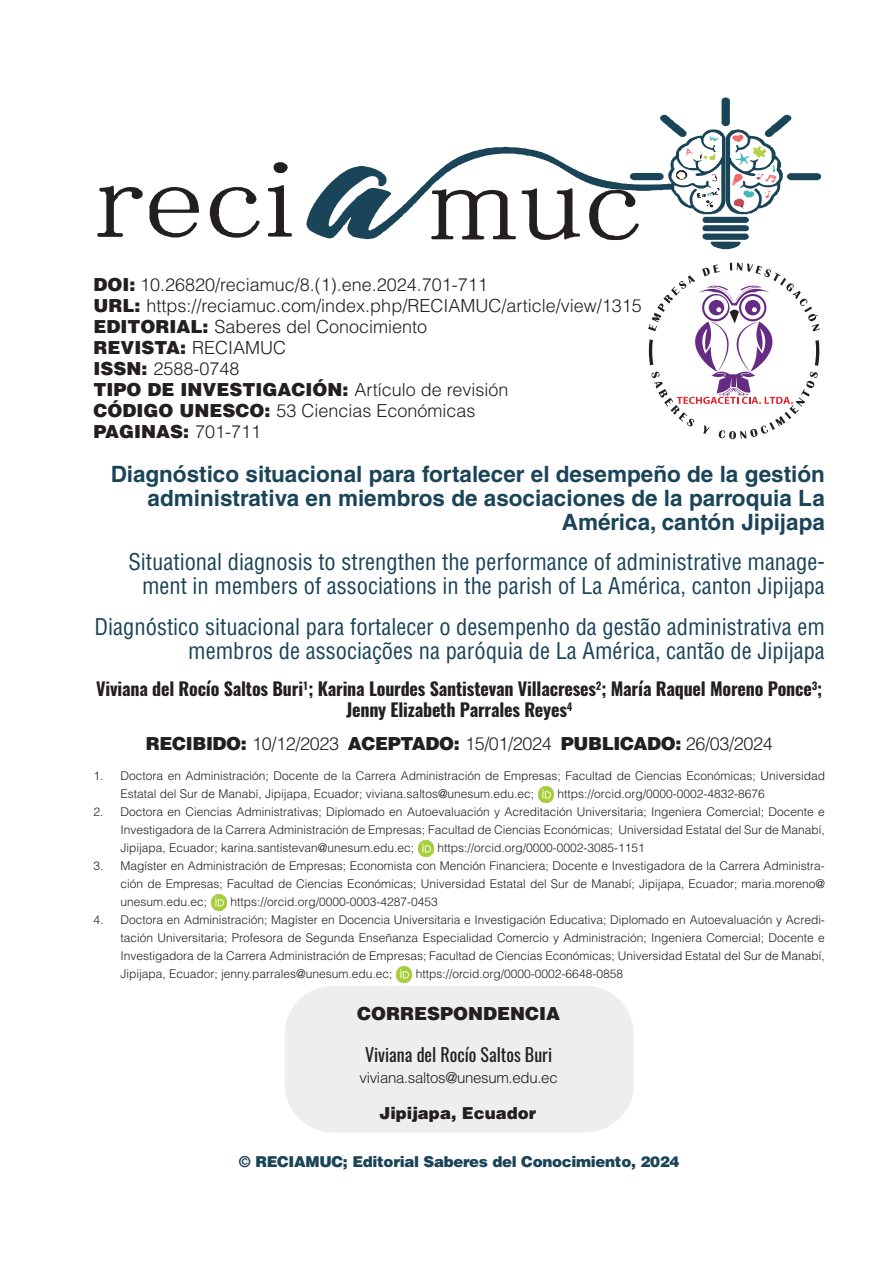
<style>
.page{position:relative;width:893px;height:1263px;background:#fff}
.page>*{position:absolute;margin:0;border:0;box-sizing:border-box;transform-origin:0 0}
.t1{font:condensed 22.5px/24px "Helvetica LT Std";color:#1a4458;text-align:right}
.t2{font:700 22.5px/24px "Helvetica LT Std";color:#1a4458;text-align:right}
.t3{font:300 18px "Helvetica LT Std";color:#231f20}
.t4{font:700 18px/21px "Oswald";letter-spacing:-.01em;color:#231f20;text-align:center}
.t5{font:900 18px "Helvetica LT Std";color:#231f20}
.t6{font:300 18px "Helvetica LT Std";letter-spacing:-.02em;color:#231f20}
.t7{font:18px "Oswald";color:#231f20}
.t8{font:900 16.5px "Helvetica LT Std";color:#231f20}
.t9{font:900 15px "Helvetica LT Std";letter-spacing:-.02em;color:#1a4458}
.t10{font:300 15px "Helvetica LT Std";letter-spacing:-.02em;color:#231f20}
.t11{font:300 12px/18px "Helvetica LT Std";color:#231f20;text-align:justify}
.s1{font-weight:900}
.s2{font-weight:300}
</style>
<div class="page">
<svg style="left:306px;top:146px;width:283px;height:93px"></svg>
<svg style="left:431px;top:189px;width:85px;height:50px"></svg>
<svg style="left:522px;top:188px;width:58px;height:52px"></svg>
<svg style="left:589px;top:98px;width:232px;height:152px"></svg>
<svg style="left:210px;top:187px;width:50px;height:51px"></svg>
<svg style="left:97px;top:186px;width:46px;height:51px"></svg>
<svg style="left:268px;top:185px;width:24px;height:52px"></svg>
<svg style="left:274px;top:162px;width:14px;height:11px"></svg>
<svg style="left:150px;top:187px;width:49px;height:51px"></svg>
<img style="left:538px;top:786px;width:16px;height:16px">
<img style="left:418px;top:840px;width:16px;height:16px">
<img style="left:211px;top:894px;width:16px;height:16px">
<img style="left:396px;top:966px;width:16px;height:16px">
<div style="left:285px;top:986px;width:349px;height:146px;background:#edeeed;border-radius:49px"></div>
<svg style="left:648px;top:263px;width:172px;height:176px"></svg>
<p class="t3" style="left:94px;top:274px;width:396px"><span class="s1">DOI:</span> 10.26820/reciamuc/8.(1).ene.2024.701-711</p>
<p class="t3" style="left:94px;top:295px;width:550px"><span class="s1">URL:</span> https://reciamuc.com/index.php/RECIAMUC/article/view/1315</p>
<p class="t3" style="left:94px;top:316px;width:335px"><span class="s1">EDITORIAL:</span> Saberes del Conocimiento</p>
<p class="t5" style="left:94px;top:336px;width:194px">REVISTA: <span class="s2">RECIAMUC</span></p>
<p class="t3" style="left:94px;top:358px;width:148px"><span class="s1">ISSN:</span> 2588-0748</p>
<p class="t5" style="left:94px;top:378px;width:416px">TIPO DE INVESTIGACIÓN: <span class="s2">Artículo de revisión</span></p>
<p class="t3" style="left:94px;top:400px;width:384px"><span class="s1">CÓDIGO UNESCO:</span> 53 Ciencias Económicas</p>
<p class="t5" style="left:94px;top:420px;width:169px">PAGINAS: <span class="s2">701-711</span></p>
<p class="t2" style="left:111px;top:461px;width:716px">Diagnóstico situacional para fortalecer el desempeño de la gestión administrativa en miembros de asociaciones de la parroquia La<br>América, cantón Jipijapa</p>
<p class="t1" style="left:128px;top:550px;width:698px">Situational diagnosis to strengthen the performance of administrative manage&shy;ment in members of associations in the parish of La América, canton Jipijapa</p>
<p class="t1" style="left:95px;top:614px;width:732px">Diagnóstico situacional para fortalecer o desempenho da gestão administrativa em membros de associações na paróquia de La América, cantão de Jipijapa</p>
<p class="t4" style="left:96px;top:680px;width:728px">Viviana del Rocío Saltos Buri<sup>1</sup>; Karina Lourdes Santistevan Villacreses<sup>2</sup>; María Raquel Moreno Ponce<sup>3</sup>;<br>Jenny Elizabeth Parrales Reyes<sup>4</sup></p>
<p class="t6" style="left:146px;top:733px;width:628px"><span class="s1">RECIBIDO:</span> 10/12/2023 <span class="s1">ACEPTADO:</span> 15/01/2024 <span class="s1">PUBLICADO:</span> 26/03/2024</p>
<p class="t11" style="left:121px;top:767px;width:706px;text-indent:-27px">1. Doctora en Administración; Docente de la Carrera Administración de Empresas; Facultad de Ciencias Económicas; Universidad<br>Estatal del Sur de Manabí, Jipijapa, Ecuador; viviana.saltos@unesum.edu.ec;</p>
<p class="t11" style="left:558px;top:785px;width:209px">https://orcid.org/0000-0002-4832-8676</p>
<p class="t11" style="left:121px;top:803px;width:706px;text-indent:-27px">2. Doctora en Ciencias Administrativas; Diplomado en Autoevaluación y Acreditación Universitaria; Ingeniera Comercial; Docente e Investigadora de la Carrera Administración de Empresas; Facultad de Ciencias Económicas; Universidad Estatal del Sur de Manabí, Jipijapa, Ecuador; karina.santistevan@unesum.edu.ec;</p>
<p class="t11" style="left:438px;top:839px;width:209px">https://orcid.org/0000-0002-3085-1151</p>
<p class="t11" style="left:121px;top:857px;width:706px;text-indent:-27px">3. Magíster en Administración de Empresas; Economista con Mención Financiera; Docente e Investigadora de la Carrera Administra&shy;ción de Empresas; Facultad de Ciencias Económicas; Universidad Estatal del Sur de Manabí; Jipijapa, Ecuador; maria.moreno@ unesum.edu.ec;</p>
<p class="t11" style="left:231px;top:893px;width:209px">https://orcid.org/0000-0003-4287-0453</p>
<p class="t11" style="left:121px;top:911px;width:706px;text-indent:-27px">4. Doctora en Administración; Magíster en Docencia Universitaria e Investigación Educativa; Diplomado en Autoevaluación y Acredi&shy;tación Universitaria; Profesora de Segunda Enseñanza Especialidad Comercio y Administración; Ingeniera Comercial; Docente e Investigadora de la Carrera Administración de Empresas; Facultad de Ciencias Económicas; Universidad Estatal del Sur de Manabí, Jipijapa, Ecuador; jenny.parrales@unesum.edu.ec;</p>
<p class="t11" style="left:416px;top:965px;width:209px">https://orcid.org/0000-0002-6648-0858</p>
<p class="t5" style="left:357px;top:1002px;width:204px">CORRESPONDENCIA</p>
<p class="t7" style="left:365px;top:1039px;width:189px">Viviana del Rocío Saltos Buri</p>
<p class="t10" style="left:360px;top:1068px;width:200px">viviana.saltos@unesum.edu.ec</p>
<p class="t8" style="left:379px;top:1102px;width:158px">Jipijapa, Ecuador</p>
<p class="t9" style="left:239px;top:1152px;width:442px">© RECIAMUC; Editorial Saberes del Conocimiento, 2024</p>
</div>
